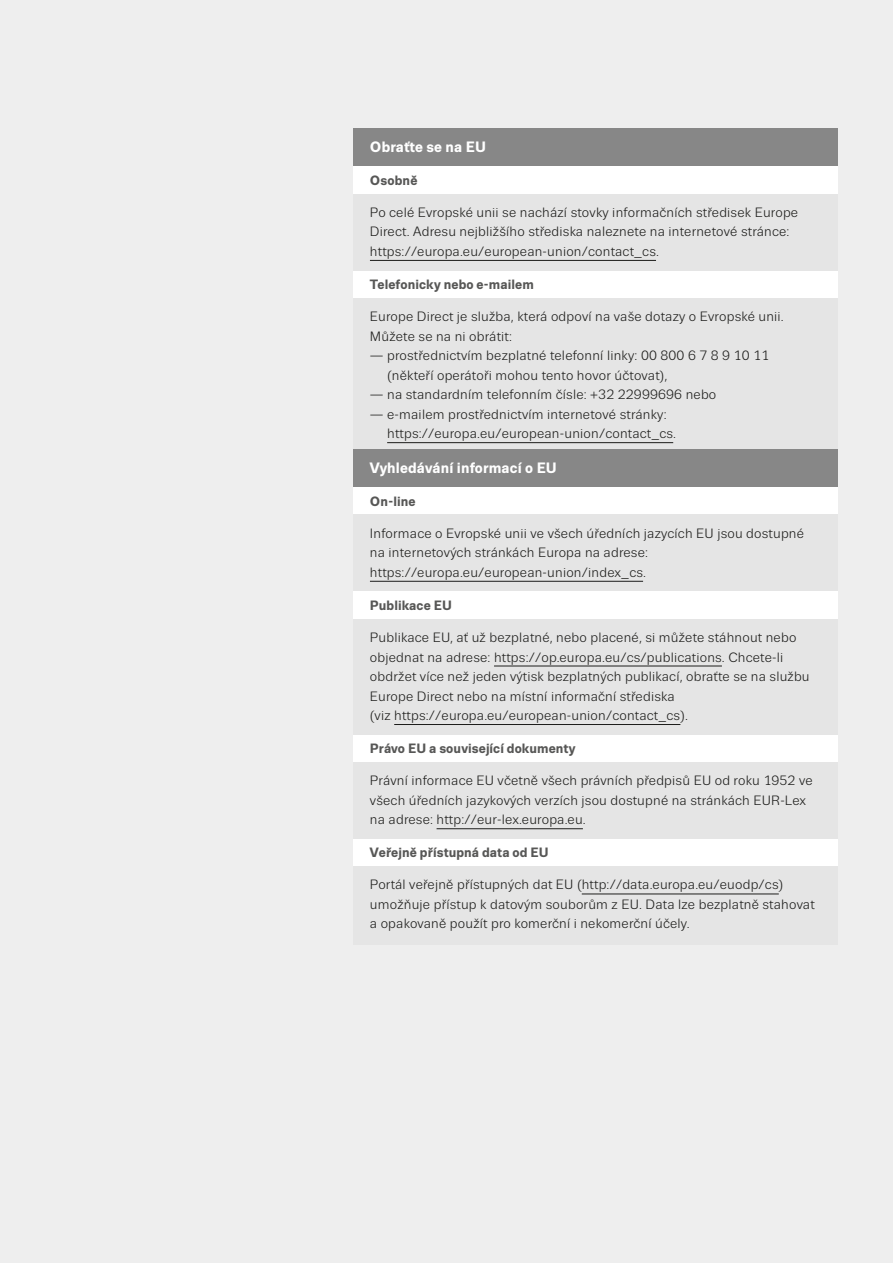
<style>
.page{position:relative;width:893px;height:1263px;background:#eee}
.page>*{position:absolute;margin:0;border:0;box-sizing:border-box;transform-origin:0 0}
.info_1{font:700 15px "Trivia Sans";letter-spacing:.01em;color:#fff}
.info_3{font:13.5px/19.5px "Trivia Sans";letter-spacing:.015em;color:#1d1d1b}
.info_2{font:700 13.5px "Trivia Sans";letter-spacing:.005em;color:#575756}
</style>
<div class="page">
<div style="left:353px;top:128px;width:485px;height:40px;background:#878787"></div>
<div style="left:353px;top:167px;width:485px;height:29px;background:#fff"></div>
<div style="left:353px;top:194px;width:485px;height:78px;background:#e5e5e5"></div>
<hr style="left:370px;top:260px;width:286px;height:1px;background:#1d1d1b">
<div style="left:353px;top:271px;width:485px;height:29px;background:#fff"></div>
<div style="left:353px;top:298px;width:485px;height:59px;background:#e5e5e5"></div>
<div style="left:353px;top:337px;width:485px;height:59px;background:#e5e5e5"></div>
<div style="left:353px;top:396px;width:485px;height:59px;background:#e5e5e5"></div>
<hr style="left:387px;top:442px;width:286px;height:1px;background:#1d1d1b">
<div style="left:353px;top:449px;width:485px;height:39px;background:#878787"></div>
<div style="left:353px;top:487px;width:485px;height:30px;background:#fff"></div>
<div style="left:353px;top:515px;width:485px;height:78px;background:#e5e5e5"></div>
<hr style="left:370px;top:581px;width:273px;height:1px;background:#1d1d1b">
<div style="left:353px;top:592px;width:485px;height:29px;background:#fff"></div>
<div style="left:353px;top:619px;width:485px;height:117px;background:#e5e5e5"></div>
<hr style="left:494px;top:666px;width:228px;height:1px;background:#1d1d1b">
<hr style="left:394px;top:724px;width:286px;height:1px;background:#1d1d1b">
<div style="left:353px;top:735px;width:485px;height:29px;background:#fff"></div>
<div style="left:353px;top:762px;width:485px;height:79px;background:#e5e5e5"></div>
<hr style="left:437px;top:828px;width:146px;height:1px;background:#1d1d1b">
<div style="left:353px;top:839px;width:485px;height:29px;background:#fff"></div>
<div style="left:353px;top:866px;width:485px;height:79px;background:#e5e5e5"></div>
<hr style="left:582px;top:894px;width:197px;height:1px;background:#1d1d1b">
<p class="info_1" style="left:370px;top:138px;width:118px">Obraťte se na EU</p>
<p class="info_2" style="left:370px;top:173px;width:49px">Osobně</p>
<p class="info_3" style="left:370px;top:203px;width:430px">Po celé Evropské unii se nachází stovky informačních středisek Europe<br>Direct. Adresu nejbližšího střediska naleznete na internetové stránce: https://europa.eu/european-union/contact_cs.</p>
<p class="info_2" style="left:370px;top:277px;width:165px">Telefonicky nebo e-mailem</p>
<p class="info_3" style="left:370px;top:307px;width:415px">Europe Direct je služba, která odpoví na vaše dotazy o Evropské unii.<br>Můžete se na ni obrátit:</p>
<p class="info_3" style="left:387px;top:346px;width:383px;text-indent:-17px">— prostřednictvím bezplatné telefonní linky: 00 800 6 7 8 9 10 11 (někteří operátoři mohou tento hovor účtovat),</p>
<p class="info_3" style="left:370px;top:385px;width:348px">— na standardním telefonním čísle: +32 22999696 nebo</p>
<p class="info_3" style="left:387px;top:404px;width:290px;text-indent:-17px">— e-mailem prostřednictvím internetové stránky: https://europa.eu/european-union/contact_cs.</p>
<p class="info_1" style="left:370px;top:459px;width:188px">Vyhledávání informací o EU</p>
<p class="info_2" style="left:370px;top:493px;width:47px">On-line</p>
<p class="info_3" style="left:370px;top:524px;width:436px">Informace o Evropské unii ve všech úředních jazycích EU jsou dostupné na internetových stránkách Europa na adrese: https://europa.eu/european-union/index_cs.</p>
<p class="info_2" style="left:370px;top:598px;width:84px">Publikace EU</p>
<p class="info_3" style="left:370px;top:628px;width:441px">Publikace EU, ať už bezplatné, nebo placené, si můžete stáhnout nebo objednat na adrese: https://op.europa.eu/cs/publications. Chcete-li obdržet více než jeden výtisk bezplatných publikací, obraťte se na službu Europe Direct nebo na místní informační střediska<br>(viz https://europa.eu/european-union/contact_cs).</p>
<p class="info_2" style="left:370px;top:741px;width:207px">Právo EU a související dokumenty</p>
<p class="info_3" style="left:370px;top:771px;width:444px">Právní informace EU včetně všech právních předpisů EU od roku 1952 ve všech úředních jazykových verzích jsou dostupné na stránkách EUR-Lex na adrese: http://eur-lex.europa.eu.</p>
<p class="info_2" style="left:370px;top:845px;width:180px">Veřejně přístupná data od EU</p>
<p class="info_3" style="left:370px;top:875px;width:446px">Portál veřejně přístupných dat EU (http://data.europa.eu/euodp/cs) umožňuje přístup k datovým souborům z EU. Data lze bezplatně stahovat a opakovaně použít pro komerční i nekomerční účely.</p>
</div>
